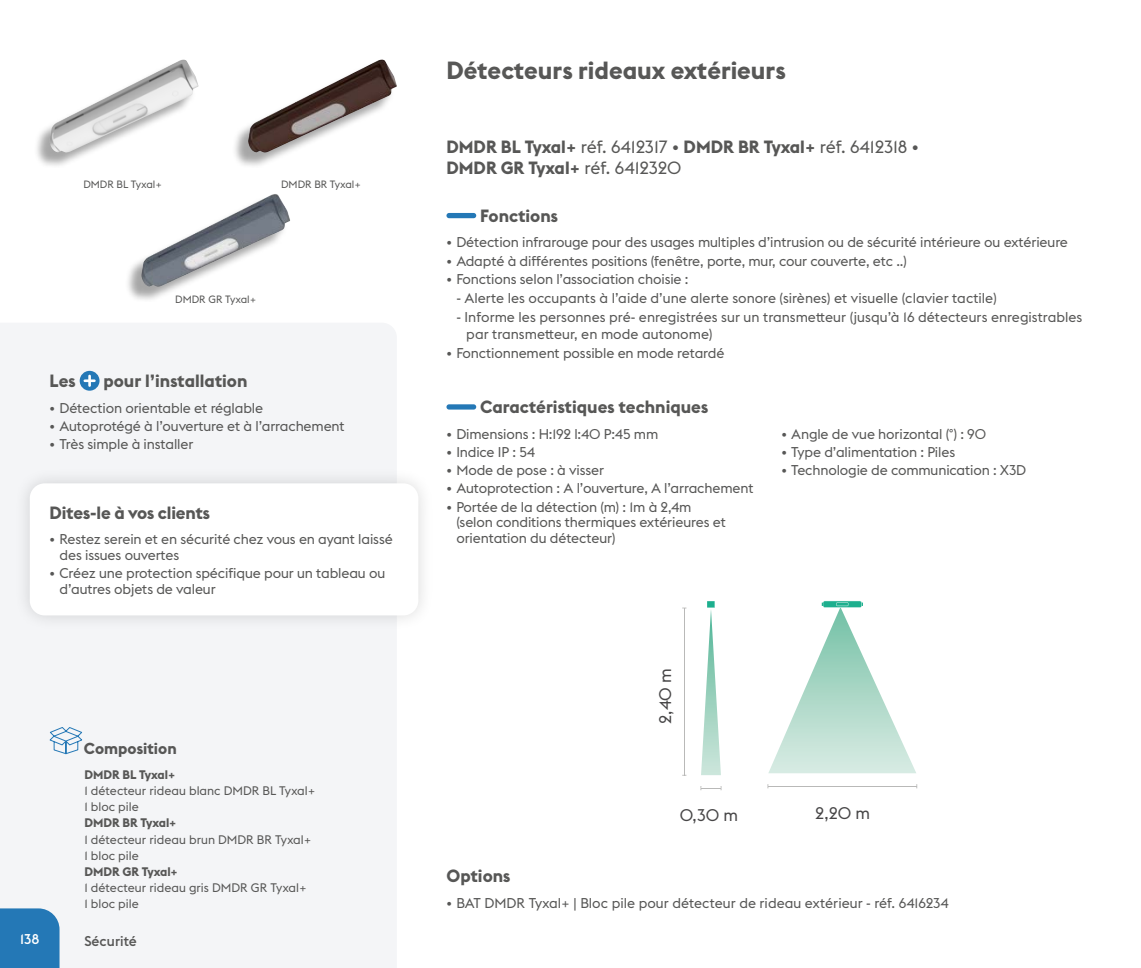
<style>
.page{position:relative;width:1141px;height:968px;background:#fff}
.page>*{position:absolute;margin:0;border:0;box-sizing:border-box;transform-origin:0 0}
.t1{font:700 24.5px "Euclid Flex";color:#575756}
.t2{font:700 17.5px/21px "Euclid Flex";color:#575756}
.t3{font:16.62px "Euclid Flex";color:#474647}
.t4{font:700 15.75px "Euclid Flex";color:#575756}
.t5{font:14px/15.8px "Euclid Flex";letter-spacing:-.01em;color:#575756}
.t6{font:500 14px "Euclid Flex";color:#575756}
.t7{font:500 14px "Euclid Flex";color:#fff}
.t8{font:12.25px/16.1px "Euclid Flex";color:#575756}
.t9{font:700 12.25px "Euclid Flex";color:#575756}
.t10{font:10.5px "Euclid Flex";color:#575756}
.s1{font-weight:400}
</style>
<div class="page">
<div style="left:0;top:323px;width:396px;height:644px;background:#f4f5f7"></div>
<div style="left:0;top:908px;width:60px;height:59px;background:#2478b6"></div>
<div style="left:446px;top:213px;width:30px;height:5px;background:#2478b6;border-radius:3px"></div>
<div style="left:446px;top:404px;width:30px;height:5px;background:#2478b6;border-radius:3px"></div>
<div style="left:232px;top:62px;width:163px;height:107px;background:#000;opacity:.35"></div>
<img style="left:248px;top:60px;width:149px;height:93px">
<svg style="left:80px;top:371px;width:20px;height:19px"></svg>
<svg style="left:85px;top:376px;width:9px;height:9px"></svg>
<div style="left:14px;top:467px;width:421px;height:164px;background:#000;opacity:.15"></div>
<div style="left:30px;top:483px;width:388px;height:132px;background:#fff;border-radius:15px"></div>
<div style="left:34px;top:62px;width:162px;height:107px;background:#000;opacity:.35"></div>
<img style="left:50px;top:60px;width:148px;height:92px">
<svg style="left:48px;top:726px;width:35px;height:29px"></svg>
<hr style="left:768px;top:785px;width:148px;height:1px;background:#b9b9b8">
<svg style="left:768px;top:601px;width:148px;height:172px"></svg>
<hr style="left:684px;top:608px;width:1px;height:166px;background:#b9b9b8">
<svg style="left:700px;top:786px;width:22px;height:4px"></svg>
<svg style="left:701px;top:601px;width:20px;height:174px"></svg>
<div style="left:125px;top:197px;width:163px;height:106px;background:#000;opacity:.35"></div>
<img style="left:141px;top:194px;width:149px;height:93px">
<p class="t10" style="left:83px;top:179px;width:80px">DMDR BL Tyxal+</p>
<p class="t10" style="left:281px;top:179px;width:81px">DMDR BR Tyxal+</p>
<p class="t10" style="left:175px;top:293px;width:83px">DMDR GR Tyxal+</p>
<p class="t2" style="left:50px;top:370px;width:28px">Les</p>
<p class="t2" style="left:103px;top:370px;width:146px">pour l’installation</p>
<p class="t5" style="left:50px;top:400px;width:215px">• Détection orientable et réglable</p>
<p class="t5" style="left:50px;top:418px;width:297px">• Autoprotégé à l’ouverture et à l’arrachement</p>
<p class="t5" style="left:50px;top:436px;width:145px">• Très simple à installer</p>
<p class="t2" style="left:50px;top:502px;width:162px">Dites-le à vos clients</p>
<p class="t5" style="left:60px;top:531px;width:335px;text-indent:-10px">• Restez serein et en sécurité chez vous en ayant laissé des issues ouvertes</p>
<p class="t5" style="left:60px;top:565px;width:327px;text-indent:-10px">• Créez une protection spécifique pour un tableau ou d’autres objets de valeur</p>
<p class="t7" style="left:20px;top:930px;width:21px">138</p>
<p class="t4" style="left:84px;top:739px;width:94px">Composition</p>
<p class="t9" style="left:84px;top:767px;width:92px">DMDR BL Tyxal+</p>
<p class="t8" style="left:84px;top:782px;width:233px">1 détecteur rideau blanc DMDR BL Tyxal+<br>1 bloc pile</p>
<p class="t9" style="left:84px;top:815px;width:94px">DMDR BR Tyxal+</p>
<p class="t8" style="left:84px;top:831px;width:229px">1 détecteur rideau brun DMDR BR Tyxal+<br>1 bloc pile</p>
<p class="t9" style="left:84px;top:864px;width:95px">DMDR GR Tyxal+</p>
<p class="t8" style="left:84px;top:879px;width:224px">1 détecteur rideau gris DMDR GR Tyxal+<br>1 bloc pile</p>
<p class="t6" style="left:84px;top:933px;width:54px">Sécurité</p>
<h1 class="t1" style="left:446px;top:56px;width:341px">Détecteurs rideaux extérieurs</h1>
<p class="t2" style="left:446px;top:137px;width:474px">DMDR BL Tyxal+ <span class="s1">réf. 6412317 •</span> DMDR BR Tyxal+ <span class="s1">réf. 6412318 •<br></span>DMDR GR Tyxal+ <span class="s1">réf. 6412320</span></p>
<p class="t2" style="left:480px;top:205px;width:80px">Fonctions</p>
<p class="t5" style="left:446px;top:235px;width:623px">• Détection infrarouge pour des usages multiples d’intrusion ou de sécurité intérieure ou extérieure</p>
<p class="t5" style="left:446px;top:253px;width:462px">• Adapté à différentes positions (fenêtre, porte, mur, cour couverte, etc ..)</p>
<p class="t5" style="left:446px;top:271px;width:244px">• Fonctions selon l’association choisie :</p>
<p class="t5" style="left:456px;top:290px;width:542px">- Alerte les occupants à l’aide d’une alerte sonore (sirènes) et visuelle (clavier tactile)</p>
<p class="t5" style="left:466px;top:309px;width:618px;line-height:16.8px;text-indent:-10px">- Informe les personnes pré- enregistrées sur un transmetteur (jusqu’à 16 détecteurs enregistrables par transmetteur, en mode autonome)</p>
<p class="t5" style="left:446px;top:345px;width:280px">• Fonctionnement possible en mode retardé</p>
<p class="t2" style="left:480px;top:396px;width:230px">Caractéristiques techniques</p>
<p class="t5" style="left:446px;top:426px;width:213px">• Dimensions : H:192 l:40 P:45 mm</p>
<p class="t5" style="left:446px;top:444px;width:90px">• Indice IP : 54</p>
<p class="t5" style="left:446px;top:462px;width:159px">• Mode de pose : à visser</p>
<p class="t5" style="left:446px;top:480px;width:309px">• Autoprotection : A l’ouverture, A l’arrachement</p>
<p class="t5" style="left:456px;top:499px;width:271px;text-indent:-10px">• Portée de la détection (m) : 1m à 2,4m (selon conditions thermiques extérieures et orientation du détecteur)</p>
<p class="t5" style="left:781px;top:426px;width:206px">• Angle de vue horizontal (°) : 90</p>
<p class="t5" style="left:781px;top:444px;width:175px">• Type d’alimentation : Piles</p>
<p class="t5" style="left:781px;top:462px;width:246px">• Technologie de communication : X3D</p>
<p class="t3" style="left:656px;top:723px;width:57px;rotate:-90deg">2,40 m</p>
<p class="t3" style="left:680px;top:805px;width:60px">0,30 m</p>
<p class="t3" style="left:815px;top:803px;width:56px">2,20 m</p>
<p class="t2" style="left:446px;top:865px;width:66px">Options</p>
<p class="t5" style="left:446px;top:895px;width:504px">• BAT DMDR Tyxal+ | Bloc pile pour détecteur de rideau extérieur - réf. 6416234</p>
</div>
